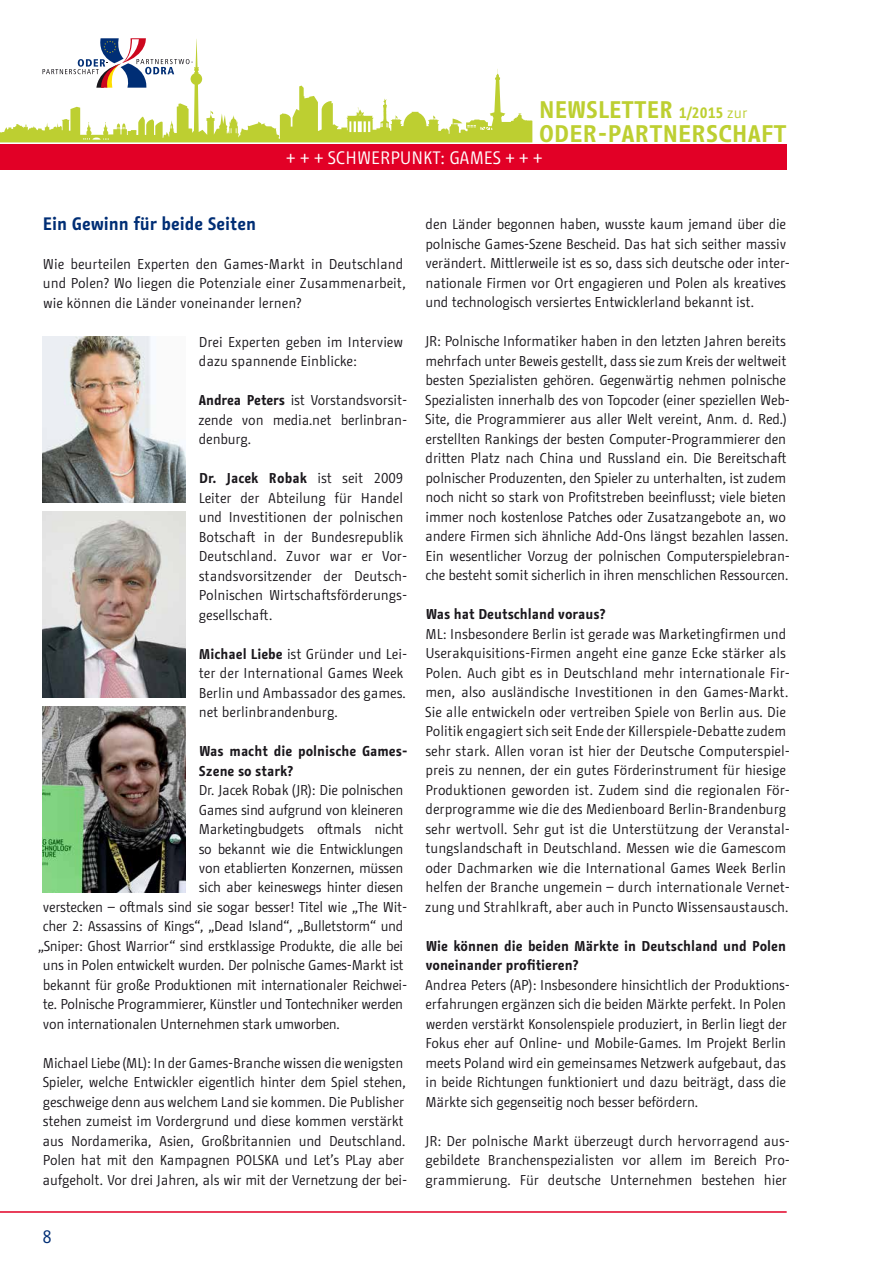
<style>
.page{position:relative;width:893px;height:1263px;background:#fff}
.page>*{position:absolute;margin:0;border:0;box-sizing:border-box;transform-origin:0 0}
.t1{font:700 24px "BMF Change Sans Cond Int";letter-spacing:.005em;color:#bdcf31}
.t2{font:700 24px "BMF Change Letter Int";letter-spacing:.005em;color:#bdcf31}
.t3{font:18px "BMF Change Sans Cond Int";color:#fff}
.t4{font:700 18px "BMF Change Sans Cond Int";color:#002e75}
.t5{font:18px "BMF Change Sans Cond Int";color:#002e75}
.t6{font:14.25px/19.5px "BMF Change Sans Cond Int";letter-spacing:-.01em;color:#1a171c}
.t7{font:700 14.25px/19.5px "BMF Change Sans Cond Int";color:#1a171c}
.s1{font-size:15px}
.s2{font-weight:400;font-size:15px}
.s3{font-weight:700}
</style>
<div class="page">
<hr style="left:0;top:1211px;width:787px;height:2px;background:#e20026">
<svg style="left:0;top:39px;width:532px;height:103px"></svg>
<svg style="left:43px;top:38px;width:150px;height:50px"></svg>
<div style="left:0;top:145px;width:786px;height:25px;background:#e20026"></div>
<img style="left:43px;top:336px;width:143px;height:166px">
<img style="left:43px;top:512px;width:143px;height:186px">
<img style="left:43px;top:706px;width:143px;height:187px">
<h1 class="t1" style="left:539px;top:94px;width:210px">Newsletter <span class="s1">1/2015</span> <span class="s2">zur</span></h1>
<h1 class="t2" style="left:539px;top:118px;width:249px">ODER-PARTNERSCHAFT</h1>
<p class="t3" style="left:286px;top:146px;width:82px">+ + + Schwerp</p>
<p class="t3" style="left:400px;top:146px;width:71px">unkt: Games</p>
<p class="t3" style="left:505px;top:146px;width:39px">+ + +</p>
<p class="t4" style="left:43px;top:211px;width:215px">Ein Gewinn für beide Seiten</p>
<p class="t6" style="left:43px;top:254px;width:364px">Wie beurteilen Experten den Games-Markt in Deutschland und Polen? Wo liegen die Potenziale einer Zusammenarbeit, wie können die Länder voneinander lernen?</p>
<p class="t6" style="left:199px;top:332px;width:206px">D rei Experten geben im Interview dazu spannende Einblicke:</p>
<p class="t6" style="left:199px;top:390px;width:210px;text-align:justify"><span class="s3">Andrea Peters</span> ist Vorstandsvorsit&shy;zende von media.net berlinbran&shy;denburg.</p>
<p class="t6" style="left:199px;top:468px;width:210px"><span class="s3">Dr. Jacek Robak</span> ist seit 2009<br>Leiter der Abteilung für H andel und Investitionen der polnischen<br>Botschaft in der Bundesrepublik<br>Deutschland. Zuvor war er Vor&shy;standsvorsitzender der Deutsch-<br>Polnischen Wirtschaftsförderungs&shy;gesellschaft.</p>
<p class="t6" style="left:199px;top:643px;width:210px"><span class="s3">Michael Liebe</span> ist Gründer und Lei&shy;ter der International Games Week<br>Berlin und Ambassador des games. net berlinbrandenburg.</p>
<p class="t7" style="left:199px;top:741px;width:210px">Was macht die polnische Games-<br>Szene so stark?</p>
<p class="t6" style="left:199px;top:780px;width:206px">Dr. Jacek Robak (JR): Die polnischen</p>
<p class="t6" style="left:199px;top:799px;width:206px">Games sind aufgrund von kleineren</p>
<p class="t6" style="left:199px;top:819px;width:206px">Marketingbudgets oftmals nicht</p>
<p class="t6" style="left:199px;top:838px;width:206px">so bekannt wie die Entwicklungen</p>
<p class="t6" style="left:199px;top:858px;width:206px">von etablierten Konzernen, müssen</p>
<p class="t6" style="left:199px;top:877px;width:206px">sich aber keineswegs hinter diesen</p>
<p class="t6" style="left:43px;top:897px;width:366px">verstecken – oftmals sind sie sogar besser! Titel wie „The Wit-</p>
<p class="t6" style="left:43px;top:916px;width:362px">cher 2: Assassins of Kings“, „Dead Island“, „Bulletstorm“ und</p>
<p class="t6" style="left:38px;top:936px;width:367px">„Sniper: Ghost Warrior“ sind erstklassige Produkte, die alle bei</p>
<p class="t6" style="left:43px;top:955px;width:362px">uns in Polen entwickelt wurden. Der polnische Games-Markt ist</p>
<p class="t6" style="left:43px;top:975px;width:366px">bekannt für große Produktionen mit internationaler Reichwei-</p>
<p class="t6" style="left:43px;top:994px;width:362px">te. Polnische Programmierer, Künstler und Tontechniker werden</p>
<p class="t6" style="left:43px;top:1014px;width:298px">von internationalen U nternehmen stark umworben.</p>
<p class="t6" style="left:43px;top:1053px;width:366px">Michael Liebe (ML): In der Games-Branche wissen die wenigsten Spieler, welche Entwickler eigentlich hinter dem Spiel stehen, geschweige denn aus welchem Land sie kommen. Die Publisher stehen zumeist im Vordergrund und diese kommen verstärkt aus Nordamerika, Asien, Großbritannien und Deutschland.<br>Polen hat mit den Kampagnen POLSKA und Let’s PLay aber aufgeholt. Vor drei Jahren, als wir mit der Vernetzung der bei-</p>
<p class="t5" style="left:43px;top:1224px;width:11px">8</p>
<p class="t6" style="left:425px;top:214px;width:366px">den Länder begonnen haben, wusste kaum jemand über die polnische Games-Szene Bescheid. Das hat sich seither massiv verändert. Mittlerweile ist es so, dass sich deutsche oder inter&shy;nationale Firmen vor Ort engagieren und Polen als kreatives und technologisch versiertes Entwicklerland bekannt ist.</p>
<p class="t6" style="left:425px;top:331px;width:366px">JR: Polnische Informatiker haben in den letzten Jahren bereits mehrfach unter Beweis gestellt, dass sie zum Kreis der weltweit besten Spezialisten gehören. Gegenwärtig nehmen polnische Spezialisten innerhalb des von Topcoder (einer speziellen Web-Site, die Programmierer aus aller Welt vereint, Anm. d. Red.) erstellten Rankings der besten Computer-Programmierer den dritten Platz nach China und Russland ein. Die Bereitschaft polnischer Produzenten, den Spieler zu unterhalten, ist zudem noch nicht so stark von Profitstreben beeinflusst; viele bieten immer noch kostenlose Patches oder Zusatzangebote an, wo andere Firmen sich ähnliche Add-Ons längst bezahlen lassen.<br>Ein wesentlicher Vorzug der polnischen Computerspielebran&shy;che besteht somit sicherlich in ihren menschlichen Ressourcen.</p>
<p class="t7" style="left:426px;top:604px;width:181px">Was hat Deutschland voraus?</p>
<p class="t6" style="left:425px;top:624px;width:366px">ML: Insbesondere Berlin ist gerade was Marketingfirmen und Userakquisitions-Firmen angeht eine ganze Ecke stärker als Polen. Auch gibt es in Deutschland mehr internationale Fir&shy;men, also ausländische Investitionen in den Games-Markt.<br>Sie alle entwickeln oder vertreiben Spiele von Berlin aus. Die Politik engagiert sich seit Ende der Killerspiele-Debatte zudem sehr stark. Allen voran ist hier der Deutsche Computerspiel&shy;preis zu nennen, der ein gutes Förderinstrument für hiesige Produktionen geworden ist. Zudem sind die regionalen För&shy;derprogramme wie die des Medienboard Berlin-Brandenburg sehr wertvoll. Sehr gut ist die U nterstützung der Veranstal&shy;tungslandschaft in Deutschland. Messen wie die Gamescom oder Dachmarken wie die International Games Week Berlin helfen der Branche ungemein – durch internationale Vernet&shy;zung und Strahlkraft, aber auch in Puncto Wissensaustausch.</p>
<p class="t7" style="left:426px;top:936px;width:362px">Wie können die beiden Märkte in Deutschland und Polen voneinander profitieren?</p>
<p class="t6" style="left:425px;top:975px;width:366px">Andrea Peters (AP): Insbesondere hinsichtlich der Produktions&shy;erfahrungen ergänzen sich die beiden Märkte perfekt. In Polen werden verstärkt Konsolenspiele produziert, in Berlin liegt der Fokus eher auf Online- und Mobile-Games. Im Projekt Berlin meets Poland wird ein gemeinsames Netzwerk aufgebaut, das in beide Richtungen funktioniert und dazu beiträgt, dass die Märkte sich gegenseitig noch besser befördern.</p>
<p class="t6" style="left:425px;top:1131px;width:366px;text-align:justify">JR: Der polnische Markt überzeugt durch hervorragend aus&shy;gebildete Branchenspezialisten vor allem im Bereich Pro&shy;grammierung. Für deutsche U nternehmen bestehen hier</p>
</div>
